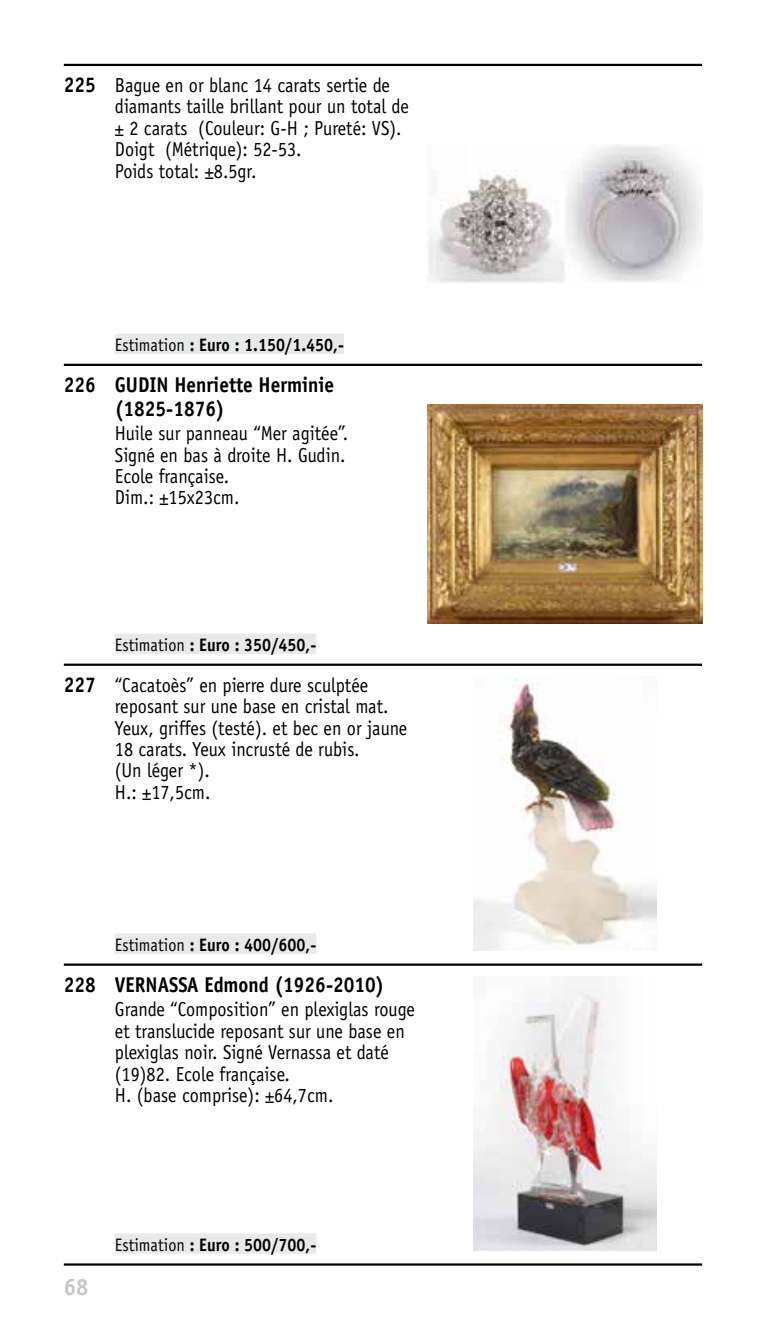
<style>
.page{position:relative;width:766px;height:1340px;background:#fff}
.page>*{position:absolute;margin:0;border:0;box-sizing:border-box;transform-origin:0 0}
.t1{font:700 23.62px "Officina Sans Std";color:#c5c7c7;scale:.94 1}
.t2{font:700 21.38px/23.6px "Officina Sans Std";color:#000;scale:.9 1}
.t3{font:20.25px/21.4px "Officina Sans Std";color:#000;scale:.9 1}
.t4{font:700 18px "Officina Sans Std";color:#000;scale:.9 1}
.s1{font-weight:700;font-size:21.38px}
.s2{font-weight:400}
</style>
<div class="page">
<img style="left:427px;top:145px;width:275px;height:138px">
<div style="left:115px;top:334px;width:229px;height:20px;background:#e8e9e9"></div>
<img style="left:427px;top:404px;width:275px;height:219px">
<div style="left:115px;top:633px;width:201px;height:21px;background:#e8e9e9"></div>
<img style="left:473px;top:676px;width:183px;height:274px">
<div style="left:115px;top:933px;width:201px;height:20px;background:#e8e9e9"></div>
<img style="left:473px;top:988px;width:183px;height:262px">
<div style="left:115px;top:1233px;width:201px;height:20px;background:#e8e9e9"></div>
<hr style="left:64px;top:64px;width:638px;height:2px;background:#000">
<hr style="left:64px;top:364px;width:638px;height:2px;background:#000">
<hr style="left:64px;top:663px;width:638px;height:3px;background:#000">
<hr style="left:64px;top:963px;width:638px;height:2px;background:#000">
<hr style="left:64px;top:1263px;width:638px;height:2px;background:#000">
<p class="t3" style="left:115px;top:75px;width:328px;text-indent:-51px"><span class="s1">225</span> Bague en or blanc 14 carats sertie de diamants taille brillant pour un total de ± 2 carats (Couleur: G-H ; Pureté: VS).<br>Doigt (Métrique): 52-53.<br>Poids total: ±8.5gr.</p>
<p class="t4" style="left:115px;top:333px;width:256px"><span class="s2">Estimation</span> : Euro : 1.150/1.450,-</p>
<p class="t2" style="left:115px;top:372px;width:245px;text-indent:-51px">226 GUDIN Henriette Herminie (1825-1876)</p>
<p class="t3" style="left:115px;top:422px;width:261px">Huile sur panneau “Mer agitée”.<br>Signé en bas à droite H. Gudin.<br>Ecole française.<br>Dim.: ±15x23cm.</p>
<p class="t4" style="left:115px;top:633px;width:225px"><span class="s2">Estimation</span> : Euro : 350/450,-</p>
<p class="t3" style="left:115px;top:674px;width:326px;text-indent:-51px"><span class="s1">227</span> “Cacatoès” en pierre dure sculptée reposant sur une base en cristal mat.<br>Yeux, griffes (testé). et bec en or jaune<br>18 carats. Yeux incrusté de rubis.<br>(Un léger *).<br>H.: ±17,5cm.</p>
<p class="t4" style="left:115px;top:933px;width:225px"><span class="s2">Estimation</span> : Euro : 400/600,-</p>
<p class="t2" style="left:64px;top:972px;width:358px">228 VERNASSA Edmond (1926-2010)</p>
<p class="t3" style="left:115px;top:998px;width:335px">Grande “Composition” en plexiglas rouge et translucide reposant sur une base en plexiglas noir. Signé Vernassa et daté (19)82. Ecole française.<br>H. (base comprise): ±64,7cm.</p>
<p class="t1" style="left:64px;top:1272px;width:28px">68</p>
<p class="t4" style="left:115px;top:1233px;width:225px"><span class="s2">Estimation</span> : Euro : 500/700,-</p>
</div>
